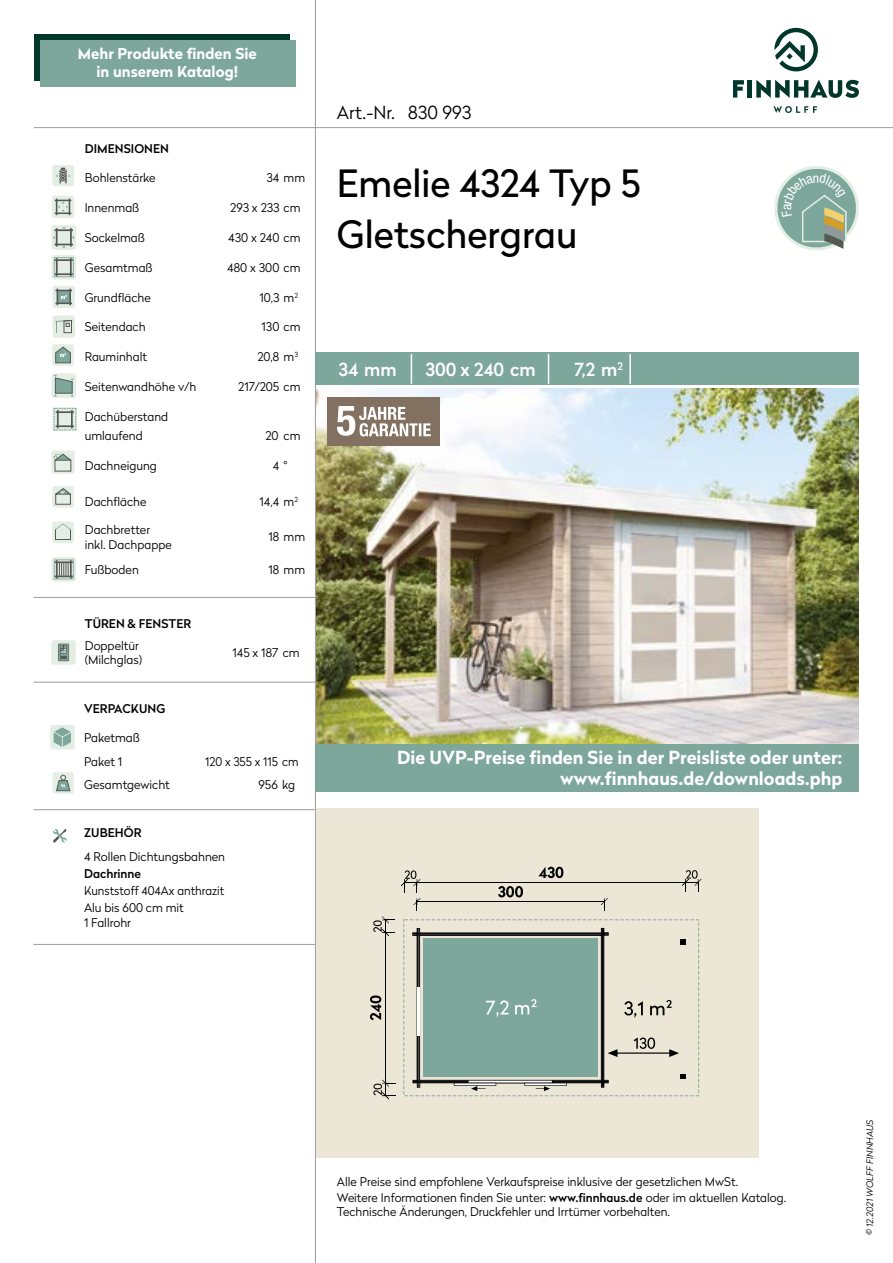
<style>
.page{position:relative;width:893px;height:1263px;background:#fff}
.page>*{position:absolute;margin:0;border:0;box-sizing:border-box;transform-origin:0 0}
.t1{font:37.5px/51px "Radikal";color:#000}
.t2{font:700 18px/21.6px "Radikal";color:#fff;text-align:right}
.t3{font:500 18px "Radikal";color:#fff}
.t4{font:300 18px "Radikal";color:#000}
.t5{font:700 15px/18px "Radikal";color:#fff;text-align:center}
.t6{font:300 12px/14.4px "Radikal";color:#000}
.t7{font:500 12px "Radikal";letter-spacing:.005em;color:#000}
.t8{font:italic 300 9px "Radikal";color:#000}
.s1{font-weight:500}
</style>
<div class="page">
<div style="left:34px;top:34px;width:255px;height:46px;background:#00372a"></div>
<hr style="left:316px;top:127px;width:577px;height:1px;background:#9d9d9c">
<hr style="left:315px;top:0;width:1px;height:1263px;background:#9d9d9c">
<div style="left:40px;top:41px;width:255px;height:46px;background:#7ea79b"></div>
<div style="left:316px;top:808px;width:442px;height:350px;background:#ebe6d6"></div>
<div style="left:315px;top:352px;width:544px;height:32px;background:#7ea79b"></div>
<img style="left:316px;top:388px;width:543px;height:356px">
<hr style="left:411px;top:354px;width:1px;height:30px;background:#fff">
<hr style="left:548px;top:354px;width:1px;height:30px;background:#fff">
<hr style="left:629px;top:354px;width:2px;height:30px;background:#fff">
<svg style="left:403px;top:919px;width:296px;height:177px"></svg>
<hr style="left:417px;top:901px;width:188px;height:1px;background:#010202">
<svg style="left:413px;top:898px;width:7px;height:13px"></svg>
<svg style="left:601px;top:898px;width:7px;height:13px"></svg>
<svg style="left:498px;top:886px;width:25px;height:11px"></svg>
<hr style="left:417px;top:882px;width:269px;height:1px;background:#010202">
<svg style="left:682px;top:870px;width:20px;height:22px"></svg>
<svg style="left:538px;top:867px;width:25px;height:11px"></svg>
<hr style="left:385px;top:932px;width:1px;height:151px;background:#010202">
<svg style="left:370px;top:995px;width:11px;height:25px"></svg>
<svg style="left:401px;top:870px;width:19px;height:22px"></svg>
<svg style="left:373px;top:916px;width:22px;height:20px"></svg>
<svg style="left:373px;top:1079px;width:22px;height:20px"></svg>
<svg style="left:412px;top:928px;width:273px;height:163px"></svg>
<hr style="left:417px;top:987px;width:3px;height:48px;background:#fff">
<div style="left:52px;top:640px;width:24px;height:25px;background:#e4eee4;border-radius:3px"></div>
<svg style="left:58px;top:644px;width:11px;height:17px"></svg>
<div style="left:52px;top:165px;width:22px;height:21px;background:#e4eee4;border-radius:2px"></div>
<svg style="left:57px;top:168px;width:13px;height:15px"></svg>
<div style="left:52px;top:196px;width:22px;height:22px;background:#e4eee4;border-radius:2px"></div>
<svg style="left:55px;top:199px;width:16px;height:16px"></svg>
<div style="left:51px;top:225px;width:25px;height:25px;background:#e4eee4;border-radius:3px"></div>
<svg style="left:54px;top:227px;width:20px;height:21px"></svg>
<div style="left:52px;top:255px;width:24px;height:24px;background:linear-gradient(to right,#d0e0d5,#d8e6db);border-radius:3px"></div>
<svg style="left:54px;top:257px;width:20px;height:20px"></svg>
<div style="left:53px;top:286px;width:22px;height:22px;background:#e4eee4;border-radius:2px"></div>
<svg style="left:55px;top:289px;width:17px;height:16px"></svg>
<div style="left:53px;top:316px;width:22px;height:22px;background:#e4eee4;border-radius:2px"></div>
<svg style="left:55px;top:320px;width:18px;height:13px"></svg>
<div style="left:64px;top:320px;width:8px;height:13px;border:1px solid #575756"></div>
<div style="left:52px;top:344px;width:22px;height:22px;background:#e4eee4;border-radius:2px"></div>
<svg style="left:55px;top:346px;width:16px;height:18px"></svg>
<div style="left:51px;top:373px;width:25px;height:25px;background:#e4eee4;border-radius:3px"></div>
<svg style="left:54px;top:375px;width:20px;height:21px"></svg>
<svg style="left:53px;top:407px;width:24px;height:24px"></svg>
<svg style="left:54px;top:408px;width:23px;height:22px"></svg>
<div style="left:51px;top:451px;width:24px;height:23px;background:#e4eee4;border-radius:2px"></div>
<svg style="left:53px;top:453px;width:19px;height:19px"></svg>
<div style="left:52px;top:486px;width:22px;height:21px;background:#e4eee4;border-radius:2px"></div>
<svg style="left:55px;top:488px;width:16px;height:17px"></svg>
<div style="left:52px;top:522px;width:22px;height:21px;background:#e4eee4;border-radius:2px"></div>
<svg style="left:55px;top:523px;width:16px;height:17px"></svg>
<svg style="left:52px;top:557px;width:24px;height:25px"></svg>
<svg style="left:54px;top:559px;width:20px;height:20px"></svg>
<div style="left:50px;top:725px;width:25px;height:24px;background:#e4eee4;border-radius:3px"></div>
<svg style="left:54px;top:727px;width:17px;height:20px"></svg>
<div style="left:53px;top:772px;width:21px;height:22px;background:#e4eee4;border-radius:2px"></div>
<svg style="left:56px;top:775px;width:15px;height:16px"></svg>
<hr style="left:34px;top:597px;width:282px;height:1px;background:#9d9d9c">
<hr style="left:34px;top:682px;width:282px;height:1px;background:#9d9d9c">
<hr style="left:33px;top:944px;width:282px;height:1px;background:#9d9d9c">
<hr style="left:34px;top:127px;width:281px;height:1px;background:#9d9d9c">
<hr style="left:33px;top:809px;width:282px;height:1px;background:#9d9d9c">
<svg style="left:53px;top:829px;width:14px;height:13px"></svg>
<div style="left:316px;top:744px;width:543px;height:48px;background:#7ea79b"></div>
<svg style="left:774px;top:28px;width:44px;height:43px"></svg>
<svg style="left:773px;top:106px;width:44px;height:7px"></svg>
<svg style="left:733px;top:80px;width:11px;height:18px"></svg>
<hr style="left:748px;top:80px;width:4px;height:18px;background:#00372a">
<svg style="left:756px;top:80px;width:103px;height:18px"></svg>
<div style="left:328px;top:397px;width:112px;height:48px;background:#827060"></div>
<svg style="left:337px;top:406px;width:94px;height:30px"></svg>
<svg style="left:774px;top:166px;width:85px;height:84px"></svg>
<p class="t5" style="left:78px;top:44px;width:181px">Mehr Produkte finden Sie in unserem Katalog!</p>
<p class="t7" style="left:85px;top:140px;width:86px">DIMENSIONEN</p>
<p class="t6" style="left:85px;top:170px;width:72px">Bohlenstärke</p>
<p class="t6" style="left:267px;top:170px;width:40px">34 mm</p>
<p class="t6" style="left:85px;top:200px;width:56px">Innenmaß</p>
<p class="t6" style="left:230px;top:200px;width:72px">293 x 233 cm</p>
<p class="t6" style="left:85px;top:230px;width:62px">Sockelmaß</p>
<p class="t6" style="left:228px;top:230px;width:74px">430 x 240 cm</p>
<p class="t6" style="left:85px;top:260px;width:69px">Gesamtmaß</p>
<p class="t6" style="left:227px;top:260px;width:75px">480 x 300 cm</p>
<p class="t6" style="left:85px;top:289px;width:68px">Grundfläche</p>
<p class="t6" style="left:259px;top:289px;width:40px">10,3 m<sup>2</sup></p>
<p class="t6" style="left:85px;top:319px;width:62px">Seitendach</p>
<p class="t6" style="left:262px;top:319px;width:40px">130 cm</p>
<p class="t6" style="left:85px;top:349px;width:64px">Rauminhalt</p>
<p class="t6" style="left:257px;top:349px;width:42px">20,8 m<sup>3</sup></p>
<p class="t6" style="left:85px;top:379px;width:113px">Seitenwandhöhe v/h</p>
<p class="t6" style="left:238px;top:379px;width:64px">217/205 cm</p>
<p class="t6" style="left:85px;top:406px;width:85px;line-height:19.5px">Dachüberstand umlaufend</p>
<p class="t6" style="left:265px;top:428px;width:37px">20 cm</p>
<p class="t6" style="left:85px;top:458px;width:74px">Dachneigung</p>
<p class="t6" style="left:273px;top:458px;width:16px">4 °</p>
<p class="t6" style="left:85px;top:494px;width:63px">Dachfläche</p>
<p class="t6" style="left:260px;top:494px;width:40px">14,4 m<sup>2</sup></p>
<p class="t6" style="left:85px;top:522px;width:89px">Dachbretter inkl. Dachpappe</p>
<p class="t6" style="left:269px;top:529px;width:38px">18 mm</p>
<p class="t6" style="left:85px;top:562px;width:56px">Fußboden</p>
<p class="t6" style="left:269px;top:562px;width:38px">18 mm</p>
<p class="t7" style="left:85px;top:615px;width:108px">TÜREN &amp; FENSTER</p>
<p class="t6" style="left:85px;top:638px;width:59px">Doppeltür (Milchglas)</p>
<p class="t6" style="left:232px;top:645px;width:69px">145 x 187 cm</p>
<p class="t7" style="left:84px;top:700px;width:83px">VERPACKUNG</p>
<p class="t6" style="left:84px;top:726px;width:57px;line-height:23.4px">Paketmaß<br>Paket 1</p>
<p class="t6" style="left:205px;top:754px;width:95px">120 x 355 x 115 cm</p>
<p class="t6" style="left:84px;top:777px;width:87px">Gesamtgewicht</p>
<p class="t6" style="left:258px;top:777px;width:38px">956 kg</p>
<p class="t7" style="left:84px;top:824px;width:59px">ZUBEHÖR</p>
<p class="t6" style="left:84px;top:848px;width:143px">4 Rollen Dichtungsbahnen</p>
<p class="t7" style="left:84px;top:865px;width:59px">Dachrinne</p>
<p class="t6" style="left:84px;top:882px;width:142px;line-height:17.1px">Kunststoff 404Ax anthrazit<br>Alu bis 600 cm mit</p>
<p class="t6" style="left:84px;top:915px;width:48px">1 Fallrohr</p>
<h2 class="t4" style="left:337px;top:100px;width:136px">Art.-Nr. 830 993</h2>
<h1 class="t1" style="left:337px;top:156px;width:305px">Emelie 4324 Typ 5<br>Gletschergrau</h1>
<h2 class="t3" style="left:339px;top:356px;width:60px">34 mm</h2>
<h2 class="t3" style="left:425px;top:356px;width:112px">300 x 240 cm</h2>
<h2 class="t3" style="left:575px;top:356px;width:50px">7,2 m<sup>2</sup></h2>
<h2 class="t2" style="left:397px;top:745px;width:447px">Die UVP-Preise finden Sie in der Preisliste oder unter: www.finnhaus.de/downloads.php</h2>
<p class="t6" style="left:337px;top:1174px;width:403px">Alle Preise sind empfohlene Verkaufspreise inklusive der gesetzlichen MwSt.</p>
<p class="t6" style="left:337px;top:1190px;width:451px">Weitere Informationen finden Sie unter: <span class="s1">www.finnhaus.de</span> oder im aktuellen Katalog.<br>Technische Änderungen, Druckfehler und Irrtümer vorbehalten.</p>
<p class="t8" style="left:864px;top:1235px;width:117px;rotate:-90deg">© 12.2021 WOLFF FINNHAUS</p>
</div>
